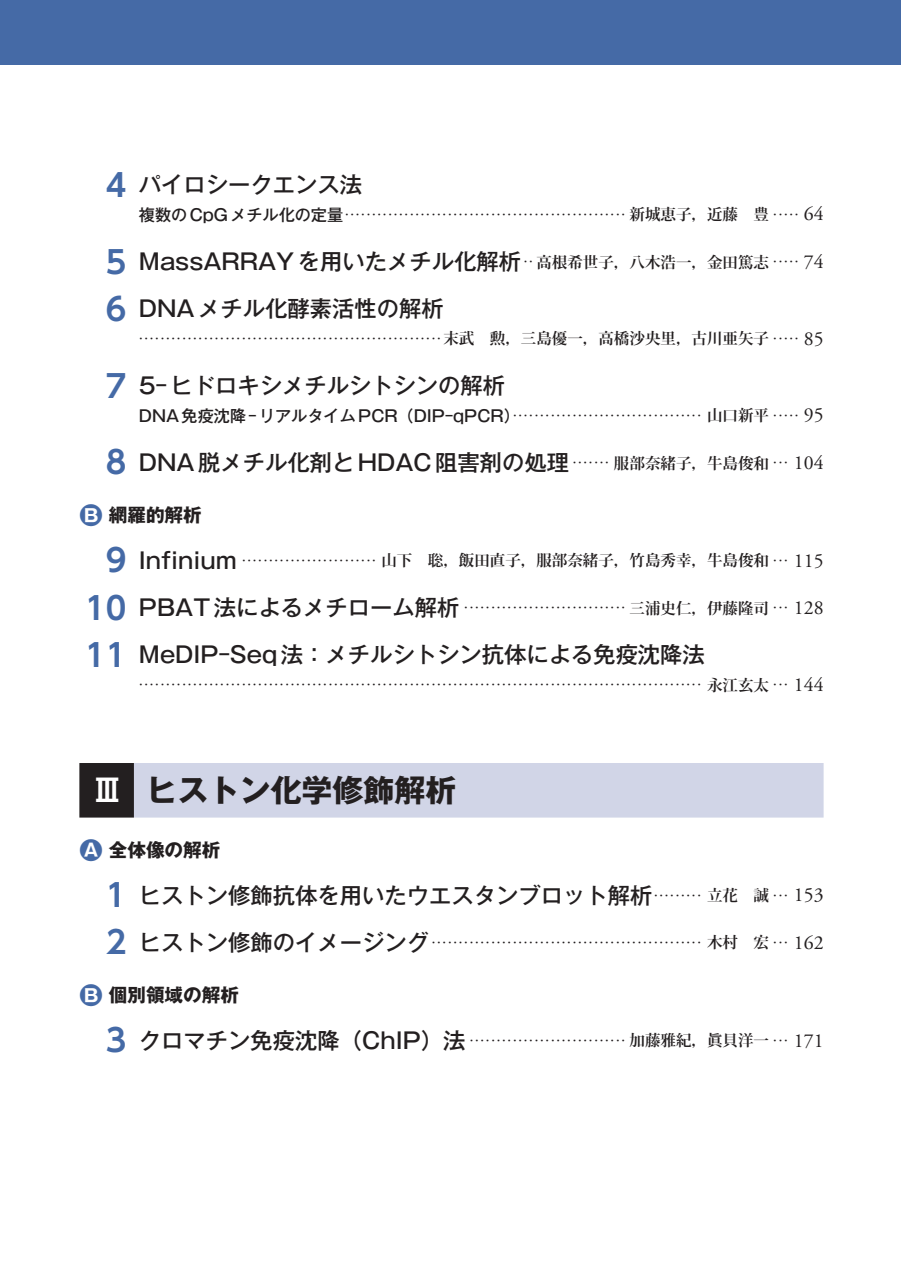
<style>
.page{position:relative;width:903px;height:1275px;background:#fff}
.page>*{position:absolute;margin:0;border:0;box-sizing:border-box;transform-origin:0 0}
.t1{font:700 30.97px "Gothic MB101 Pr 6";color:#231f20}
.t2{font:500 22.4px "Gothic MB101 Pr 6";color:#231f20}
.t3{font:700 18.55px "Gothic MB101 Pr 6";color:#231f20}
.t4{font:700 15.58px "Koz Min Pro";color:#231f20}
.t5{font:500 8.92px "Gothic MB101 Pr 6";color:#231f20}
.s1{font-family:"UD Shin Go Pr 6 De";font-weight:700;font-size:31.32px;color:#456aa6}
.s2{font-size:16.1px}
.s3{font-family:"Koz Min Pro";font-weight:700;font-size:15.58px}
.s4{font-family:"Adobe Garamond Pro";font-weight:400;font-size:19.78px}
.s5{font-size:23.28px;color:#456aa6}
.s6{font-family:"Gothic MB101 Pr 6 De";color:#fff}
</style>
<div class="page">
<div style="left:79px;top:763px;width:55px;height:55px;background:#231f20"></div>
<div style="left:134px;top:763px;width:689px;height:55px;background:#d1d5e7"></div>
<div style="left:0;top:0;width:900px;height:64px;background:#456aa6"></div>
<h2 class="t2" style="left:106px;top:166px;width:258px"><span class="s1">4</span> パイロシークエンス法</h2>
<p class="t5" style="left:139px;top:207px;width:686px"><span class="s2">複数のCpGメチル化の定量</span>•••••••••••••••••••••••••••••••••••••••••••••••••••• <span class="s3">新城恵子，近藤　豊</span> ••••• <span class="s4">64</span></p>
<h2 class="t2" style="left:106px;top:243px;width:417px"><span class="s1">5</span> MassARRAYを用いたメチル化解析</h2>
<h3 class="t4" style="left:524px;top:251px;width:301px"><sup>•</sup> <sup>•</sup> 高根希世子，八木浩一，金田篤志 <sup>•</sup> <sup>•</sup> <sup>•</sup> <sup>•</sup> <sup>•</sup> <span class="s4">74</span></h3>
<h2 class="t2" style="left:106px;top:290px;width:339px"><span class="s1">6</span> DNAメチル化酵素活性の解析</h2>
<p class="t5" style="left:139px;top:331px;width:686px">••••••••••••••••••••••••••••••••••••••••••••••••••••••••<span class="s3">末武　勲，三島優一，高橋沙央里，古川亜矢子</span> ••••• <span class="s4">85</span></p>
<h2 class="t2" style="left:106px;top:367px;width:401px"><span class="s1">7</span> 5-ヒドロキシメチルシトシンの解析</h2>
<p class="t5" style="left:139px;top:408px;width:686px"><span class="s2">DNA免疫沈降-リアルタイムPCR（DIP-qPCR）</span>••••••••••••••••••••••••••••••••••• <span class="s3">山口新平</span> ••••• <span class="s4">95</span></p>
<h2 class="t2" style="left:106px;top:444px;width:465px"><span class="s1">8</span> DNA脱メチル化剤とHDAC阻害剤の処理</h2>
<p class="t5" style="left:573px;top:455px;width:252px">••••••• <span class="s3">服部奈緒子，牛島俊和</span> ••• <span class="s4">104</span></p>
<h3 class="t3" style="left:79px;top:500px;width:124px"><span class="s5">B</span> 網羅的解析</h3>
<h2 class="t2" style="left:106px;top:542px;width:132px"><span class="s1">9</span> Infinium</h2>
<p class="t5" style="left:242px;top:553px;width:583px">••••••••••••••••••••••••• <span class="s3">山下　聡，飯田直子，服部奈緒子，竹島秀幸，牛島俊和</span> ••• <span class="s4">115</span></p>
<h2 class="t2" style="left:85px;top:589px;width:376px"><span class="s1">10</span> PBAT法によるメチローム解析</h2>
<p class="t5" style="left:464px;top:600px;width:361px">•••••••••••••••••••••••••••••• <span class="s3">三浦史仁，伊藤隆司</span> ••• <span class="s4">128</span></p>
<h2 class="t2" style="left:85px;top:636px;width:621px"><span class="s1">11</span> MeDIP-Seq法：メチルシトシン抗体による免疫沈降法</h2>
<p class="t5" style="left:139px;top:677px;width:686px">•••••••••••••••••••••••••••••••••••••••••••••••••••••••••••••••••••••••••••••••••••••••••••••••••••••••• <span class="s3">永江玄太</span> ••• <span class="s4">144</span></p>
<h1 class="t1" style="left:92px;top:765px;width:366px"><span class="s6">Ⅲ</span> ヒストン化学修飾解析</h1>
<h3 class="t3" style="left:79px;top:835px;width:143px"><span class="s5">A</span> 全体像の解析</h3>
<h2 class="t2" style="left:106px;top:877px;width:548px"><span class="s1">1</span> ヒストン修飾抗体を用いたウエスタンブロット解析</h2>
<p class="t5" style="left:654px;top:888px;width:171px">••••••••• <span class="s3">立花　誠</span> ••• <span class="s4">153</span></p>
<h2 class="t2" style="left:106px;top:924px;width:325px"><span class="s1">2</span> ヒストン修飾のイメージング</h2>
<p class="t5" style="left:432px;top:935px;width:393px">•••••••••••••••••••••••••••••••••••••••••••••••••• <span class="s3">木村　宏</span> ••• <span class="s4">162</span></p>
<h3 class="t3" style="left:79px;top:980px;width:161px"><span class="s5">B</span> 個別領域の解析</h3>
<h2 class="t2" style="left:106px;top:1022px;width:361px"><span class="s1">3</span> クロマチン免疫沈降（ChIP）法</h2>
<p class="t5" style="left:470px;top:1033px;width:355px">••••••••••••••••••••••••••••• <span class="s3">加藤雅紀，眞貝洋一</span> ••• <span class="s4">171</span></p>
</div>
